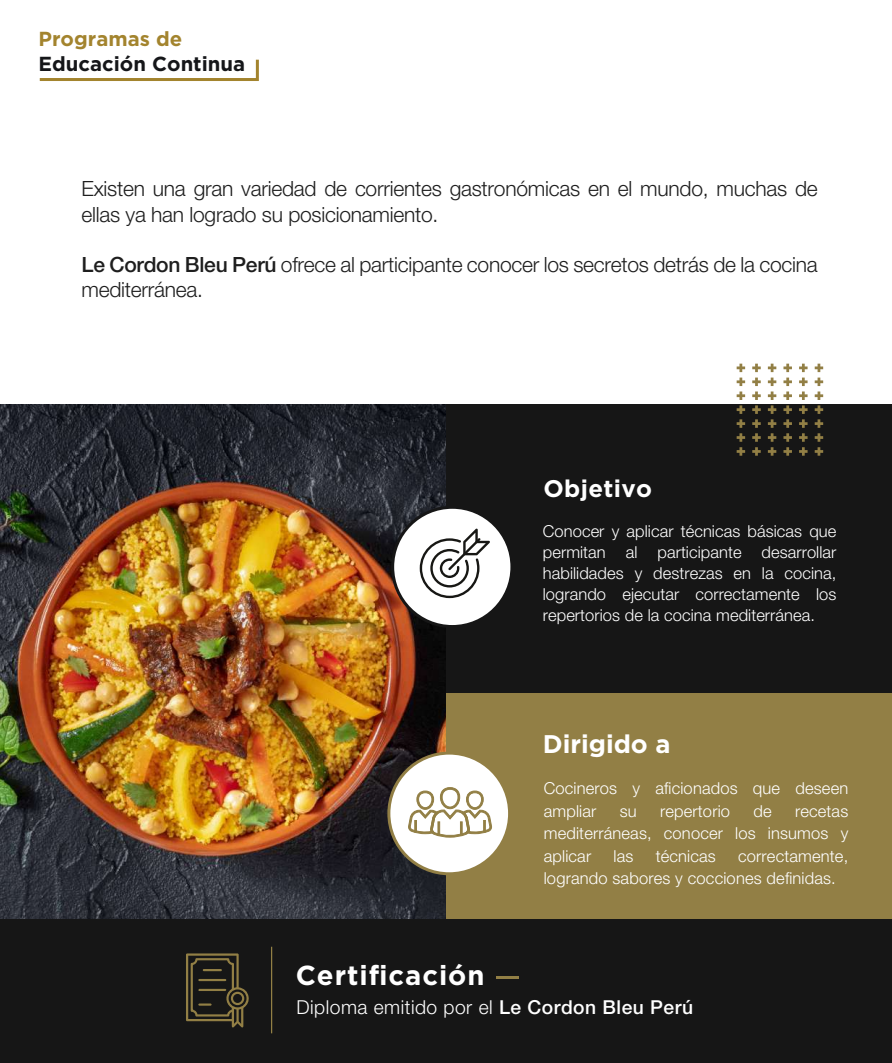
<style>
.page{position:relative;width:892px;height:1063px;background:#fff}
.page>*{position:absolute;margin:0;border:0;box-sizing:border-box;transform-origin:0 0}
.t1{font:700 27.45px "Gotham";letter-spacing:.035em;color:#fff}
.t2{font:700 25.5px "Gotham";color:#fff}
.t3{font:700 24px "Gotham";letter-spacing:.015em;color:#fff}
.t4{font:300 21px/25.2px "Helvetica Neue LT Std";letter-spacing:-.01em;color:#1e1e1e}
.t5{font:700 20.25px "Gotham";color:#151619}
.t6{font:700 20.25px "Gotham";color:#a3842e}
.t7{font:300 19.2px "Helvetica Neue LT Std";letter-spacing:.025em;color:#fff}
.t8{font:300 16.5px/21px "Helvetica Neue LT Std";letter-spacing:.01em;color:#fff;text-align:justify}
.s1{font-weight:500}
</style>
<div class="page">
<img style="left:0;top:405px;width:446px;height:514px">
<div style="left:446px;top:405px;width:446px;height:402px;background:#161616"></div>
<div style="left:446px;top:694px;width:446px;height:369px;background:#927f45"></div>
<svg style="left:39px;top:59px;width:220px;height:22px"></svg>
<div style="left:389px;top:753px;width:121px;height:121px;background:#fff;border-radius:50%"></div>
<div style="left:387px;top:752px;width:124px;height:123px;border:3px solid #927f45;border-radius:50%"></div>
<div style="left:393px;top:507px;width:119px;height:120px;background:#fff;border-radius:50%"></div>
<div style="left:391px;top:506px;width:122px;height:122px;border:3px solid #161616;border-radius:50%"></div>
<svg style="left:815px;top:364px;width:8px;height:8px"></svg>
<svg style="left:815px;top:378px;width:8px;height:8px"></svg>
<svg style="left:815px;top:392px;width:8px;height:64px"></svg>
<svg style="left:799px;top:364px;width:8px;height:8px"></svg>
<svg style="left:799px;top:378px;width:8px;height:8px"></svg>
<svg style="left:799px;top:392px;width:8px;height:64px"></svg>
<svg style="left:783px;top:364px;width:9px;height:8px"></svg>
<svg style="left:783px;top:378px;width:9px;height:8px"></svg>
<svg style="left:783px;top:392px;width:9px;height:64px"></svg>
<svg style="left:768px;top:364px;width:8px;height:8px"></svg>
<svg style="left:768px;top:378px;width:8px;height:8px"></svg>
<svg style="left:768px;top:392px;width:8px;height:64px"></svg>
<svg style="left:752px;top:364px;width:9px;height:8px"></svg>
<svg style="left:752px;top:378px;width:9px;height:8px"></svg>
<svg style="left:752px;top:392px;width:9px;height:64px"></svg>
<svg style="left:737px;top:364px;width:8px;height:8px"></svg>
<svg style="left:737px;top:378px;width:8px;height:8px"></svg>
<svg style="left:737px;top:392px;width:8px;height:64px"></svg>
<div style="left:0;top:919px;width:892px;height:144px;background:#161616"></div>
<svg style="left:186px;top:953px;width:63px;height:75px"></svg>
<hr style="left:271px;top:947px;width:1px;height:86px;background:#927f45">
<hr style="left:497px;top:976px;width:22px;height:3px;background:#927f45">
<svg style="left:420px;top:529px;width:70px;height:69px"></svg>
<svg style="left:408px;top:787px;width:84px;height:51px"></svg>
<p class="t6" style="left:39px;top:27px;width:145px">Programas de</p>
<p class="t5" style="left:39px;top:52px;width:208px">Educación Continua</p>
<p class="t4" style="left:82px;top:176px;width:738px">Existen una gran variedad de corrientes gastronómicas en el mundo, muchas de ellas ya han logrado su posicionamiento.</p>
<p class="t4" style="left:82px;top:251px;width:738px"><span class="s1">Le Cordon Bleu Perú</span> ofrece al participante conocer los secretos detrás de la cocina mediterránea.</p>
<h3 class="t3" style="left:543px;top:475px;width:110px">Objetivo</h3>
<p class="t8" style="left:543px;top:520px;width:295px">Conocer y aplicar técnicas básicas que permitan al participante desarrollar habilidades y destrezas en la cocina, logrando ejecutar correctamente los repertorios de la cocina mediterránea.</p>
<h2 class="t2" style="left:543px;top:729px;width:129px">Dirigido a</h2>
<p class="t8" style="left:544px;top:777px;width:306px;line-height:22.5px">Cocineros y aficionados que deseen ampliar</p>
<p class="t8" style="left:620px;top:800px;width:18px">su</p>
<p class="t8" style="left:660px;top:800px;width:71px">repertorio</p>
<p class="t8" style="left:753px;top:800px;width:20px">de</p>
<p class="t8" style="left:544px;top:799px;width:306px;line-height:22.5px;text-indent:251px">recetas mediterráneas, conocer los insumos y aplicar</p>
<p class="t8" style="left:613px;top:845px;width:21px">las</p>
<p class="t8" style="left:656px;top:845px;width:62px">técnicas</p>
<p class="t8" style="left:544px;top:844px;width:306px;line-height:22.5px;text-indent:194px">correctamente, logrando sabores y cocciones definidas.</p>
<h1 class="t1" style="left:296px;top:959px;width:190px">Certificación</h1>
<p class="t7" style="left:297px;top:996px;width:398px">Diploma emitido por el <span class="s1">Le Cordon Bleu Perú</span></p>
</div>
